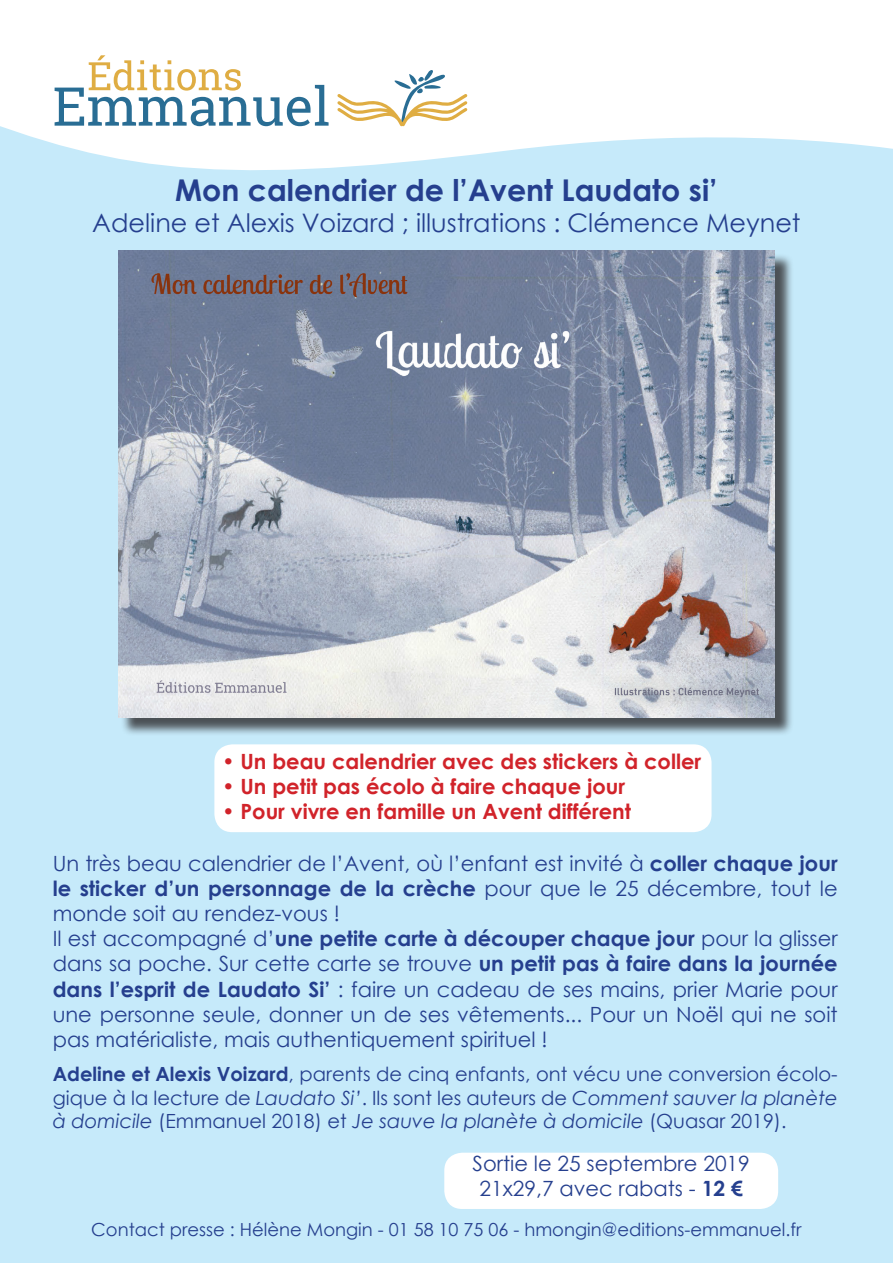
<style>
.page{position:relative;width:893px;height:1263px;background:#fff}
.page>*{position:absolute;margin:0;border:0;box-sizing:border-box;transform-origin:0 0}
.t1{font:700 30px "Century Gothic";color:#253f8e}
.t2{font:25.5px "Century Gothic";color:#253f8e}
.t3{font:21px/25.2px "Century Gothic";color:#253f8e;text-align:justify}
.t4{font:700 21px "Century Gothic";color:#d1232a}
.t5{font:19.5px/23.4px "Century Gothic";color:#253f8e;text-align:justify}
.t6{font:18px "Century Gothic";color:#253f8e}
.s1{font-weight:700}
.s2{font-style:italic}
</style>
<div class="page">
<div style="left:0;top:17px;width:893px;height:1246px;background:#c6eafa"></div>
<svg style="left:0;top:17px;width:893px;height:154px;fill:#fff"></svg>
<svg style="left:336px;top:60px;width:131px;height:66px;background:#efebde"></svg>
<svg style="left:53px;top:48px;width:276px;height:78px;background:#d9e1e0"></svg>
<div style="left:121px;top:253px;width:672px;height:483px;background:#231f20;opacity:.75"></div>
<img style="left:118px;top:251px;width:657px;height:466px">
<div style="left:214px;top:744px;width:497px;height:88px;background:#fff;border-radius:18px"></div>
<div style="left:444px;top:1153px;width:334px;height:56px;background:#fff;border-radius:18px"></div>
<p class="t1" style="left:175px;top:167px;width:544px">Mon calendrier de l’Avent Laudato si’</p>
<p class="t2" style="left:92px;top:205px;width:710px">Adeline et Alexis Voizard ; illustrations : Clémence Meynet</p>
<p class="t4" style="left:222px;top:745px;width:481px">• Un beau calendrier avec des stickers à coller</p>
<p class="t4" style="left:222px;top:770px;width:405px">• Un petit pas écolo à faire chaque jour</p>
<p class="t4" style="left:222px;top:795px;width:411px">• Pour vivre en famille un Avent différent</p>
<p class="t3" style="left:53px;top:850px;width:786px">Un très beau calendrier de l’Avent, où l’enfant est invité à <span class="s1">coller chaque jour le sticker d’un personnage de la crèche</span> pour que le 25 décembre, tout le monde soit au rendez-vous !</p>
<p class="t3" style="left:53px;top:925px;width:786px">Il est accompagné d’<span class="s1">une petite carte à découper chaque jour</span> pour la glisser dans sa poche. Sur cette carte se trouve <span class="s1">un petit pas à faire dans la journée dans l’esprit de Laudato Si’</span> : faire un cadeau de ses mains, prier Marie pour une personne seule, donner un de ses vêtements... Pour un Noël qui ne soit pas matérialiste, mais authentiquement spirituel !</p>
<p class="t5" style="left:53px;top:1062px;width:786px"><span class="s1">Adeline et Alexis Voizard</span>, parents de cinq enfants, ont vécu une conversion écolo&shy;gique à la lecture de <span class="s2">Laudato Si’</span>. Ils sont les auteurs de <span class="s2">Comment sauver la planète à domicile</span> (Emmanuel 2018) et <span class="s2">Je sauve la planète à domicile</span> (Quasar 2019).</p>
<p class="t3" style="left:473px;top:1151px;width:279px">Sortie le 25 septembre 2019</p>
<p class="t3" style="left:480px;top:1176px;width:265px">21x29,7 avec rabats - <span class="s1">12 €</span></p>
<p class="t6" style="left:91px;top:1217px;width:712px">Contact presse : Hélène Mongin - 01 58 10 75 06 - hmongin@editions-emmanuel.fr</p>
</div>
